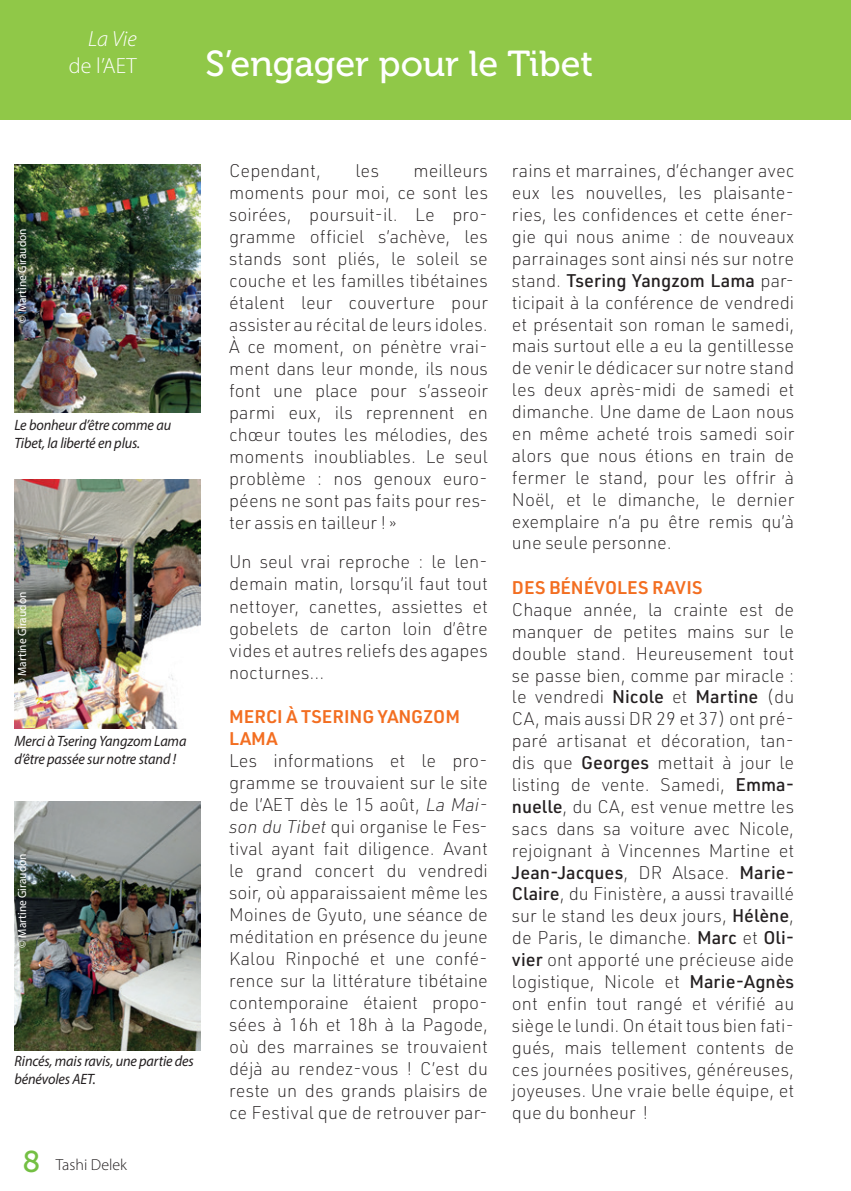
<style>
.page{position:relative;width:851px;height:1191px;background:#fff}
.page>*{position:absolute;margin:0;border:0;box-sizing:border-box;transform-origin:0 0}
.t1{font:36px "Museo 500";color:#fff}
.t2{font:300 22px "Myriad Pro";color:#fff}
.t3{font:italic 300 22px "Myriad Pro";color:#fff}
.texte_courant{font:200 18px/21.8px "URWDIN";color:#231f20;text-align:justify}
.titre_2{font:600 18px/22px "URWDIN";color:#f36e21}
.t4{font:300 16px "Myriad Pro";color:#231f20}
.t5{font:italic 15px/18px "Myriad Pro";letter-spacing:-.01em;color:#231f20;scale:.95 1}
.t6{font:12px "Myriad Pro";color:#fff;scale:.95 1}
.s1{font-family:"Museo 500";font-weight:400;font-size:30px;color:#74bf43}
.s2{font-style:italic}
.s3{font-weight:500}
</style>
<div class="page">
<div style="left:0;top:0;width:850px;height:120px;background:#90c848"></div>
<img style="left:14px;top:164px;width:187px;height:249px">
<img style="left:14px;top:480px;width:187px;height:248px">
<img style="left:14px;top:802px;width:187px;height:248px">
<p class="t3" style="left:88px;top:26px;width:50px">La Vie</p>
<p class="t2" style="left:69px;top:52px;width:69px">de l’AET</p>
<p class="t1" style="left:206px;top:44px;width:389px">S’engager pour le Tibet</p>
<p class="t6" style="left:15px;top:322px;width:101px;rotate:-90deg">© Martine Giraudon</p>
<p class="t5" style="left:14px;top:415px;width:166px">Le bonheur d’être comme au<br>Tibet, la liberté en plus.</p>
<p class="t6" style="left:15px;top:686px;width:101px;rotate:-90deg">© Martine Giraudon</p>
<p class="t5" style="left:14px;top:732px;width:182px">Merci à Tsering Yangzom Lama d’être passée sur notre stand !</p>
<p class="t6" style="left:15px;top:947px;width:101px;rotate:-90deg">© Martine Giraudon</p>
<p class="t5" style="left:14px;top:1052px;width:190px">Rincés, mais ravis, une partie des bénévoles AET.</p>
<p class="t4" style="left:23px;top:1154px;width:106px"><span class="s1">8</span> Tashi Delek</p>
<p class="texte_courant" style="left:229px;top:160px;width:93px">Cependant,</p>
<p class="texte_courant" style="left:355px;top:160px;width:25px">les</p>
<p class="texte_courant" style="left:229px;top:159px;width:260px;text-indent:184px">meilleurs moments pour moi, ce sont les soirées, poursuit-il. Le pro&shy;gramme officiel s’achève, les stands sont pliés, le soleil se couche et les familles tibétaines étalent leur couverture pour assister au récital de leurs idoles.<br>À ce moment, on pénètre vrai&shy;ment dans leur monde, ils nous font une place pour s’asseoir parmi eux, ils reprennent en chœur toutes les mélodies, des moments inoubliables. Le seul problème : nos genoux euro&shy;péens ne sont pas faits pour res&shy;ter assis en tailleur ! »</p>
<p class="texte_courant" style="left:229px;top:550px;width:260px">Un seul vrai reproche : le len&shy;demain matin, lorsqu’il faut tout nettoyer, canettes, assiettes et gobelets de carton loin d’être vides et autres reliefs des agapes nocturnes…</p>
<p class="titre_2" style="left:229px;top:705px;width:232px">MERCI À TSERING YANGZOM<br>LAMA</p>
<p class="texte_courant" style="left:229px;top:749px;width:260px">Les informations et le pro&shy;gramme se trouvaient sur le site de l’AET dès le 15 août, <span class="s2">La Mai&shy;son du Tibet</span> qui organise le Fes&shy;tival ayant fait diligence. Avant le grand concert du vendredi soir, où apparaissaient même les Moines de Gyuto, une séance de méditation en présence du jeune Kalou Rinpoché et une confé&shy;rence sur la littérature tibétaine contemporaine étaient propo&shy;sées à 16h et 18h à la Pagode, où des marraines se trouvaient déjà au rendez-vous ! C’est du reste un des grands plaisirs de ce Festival que de retrouver par-</p>
<p class="texte_courant" style="left:512px;top:160px;width:284px">rains et marraines, d’échanger avec eux les nouvelles, les plaisante&shy;ries, les confidences et cette éner&shy;gie qui nous anime : de nouveaux parrainages sont ainsi nés sur notre stand. <span class="s3">Tsering Yangzom Lama</span> par&shy;ticipait à la conférence de vendredi et présentait son roman le samedi, mais surtout elle a eu la gentillesse de venir le dédicacer sur notre stand les deux après-midi de samedi et dimanche. Une dame de Laon nous en même acheté trois samedi soir alors que nous étions en train de fermer le stand, pour les offrir à Noël, et le dimanche, le dernier exemplaire n’a pu être remis qu’à une seule personne.</p>
<p class="titre_2" style="left:512px;top:576px;width:192px">DES BÉNÉVOLES RAVIS</p>
<p class="texte_courant" style="left:512px;top:598px;width:284px">Chaque année, la crainte est de manquer de petites mains sur le double stand. Heureusement tout se passe bien, comme par miracle : le vendredi <span class="s3">Nicole</span> et <span class="s3">Martine</span> (du CA, mais aussi DR 29 et 37) ont pré&shy;paré artisanat et décoration, tan&shy;dis que <span class="s3">Georges</span> mettait à jour le listing de vente. Samedi, <span class="s3">Emma&shy;nuelle</span>, du CA, est venue mettre les sacs dans sa voiture avec Nicole, rejoignant à Vincennes Martine et <span class="s3">Jean-Jacques</span>, DR Alsace. <span class="s3">Marie-Claire</span>, du Finistère, a aussi travaillé sur le stand les deux jours, <span class="s3">Hélène</span>, de Paris, le dimanche. <span class="s3">Marc</span> et <span class="s3">Oli&shy;vier</span> ont apporté une précieuse aide logistique, Nicole et <span class="s3">Marie-Agnès </span>ont enfin tout rangé et vérifié au siège le lundi. On était tous bien fati&shy;gués, mais tellement contents de ces journées positives, généreuses, joyeuses. Une vraie belle équipe, et que du bonheur !</p>
</div>
